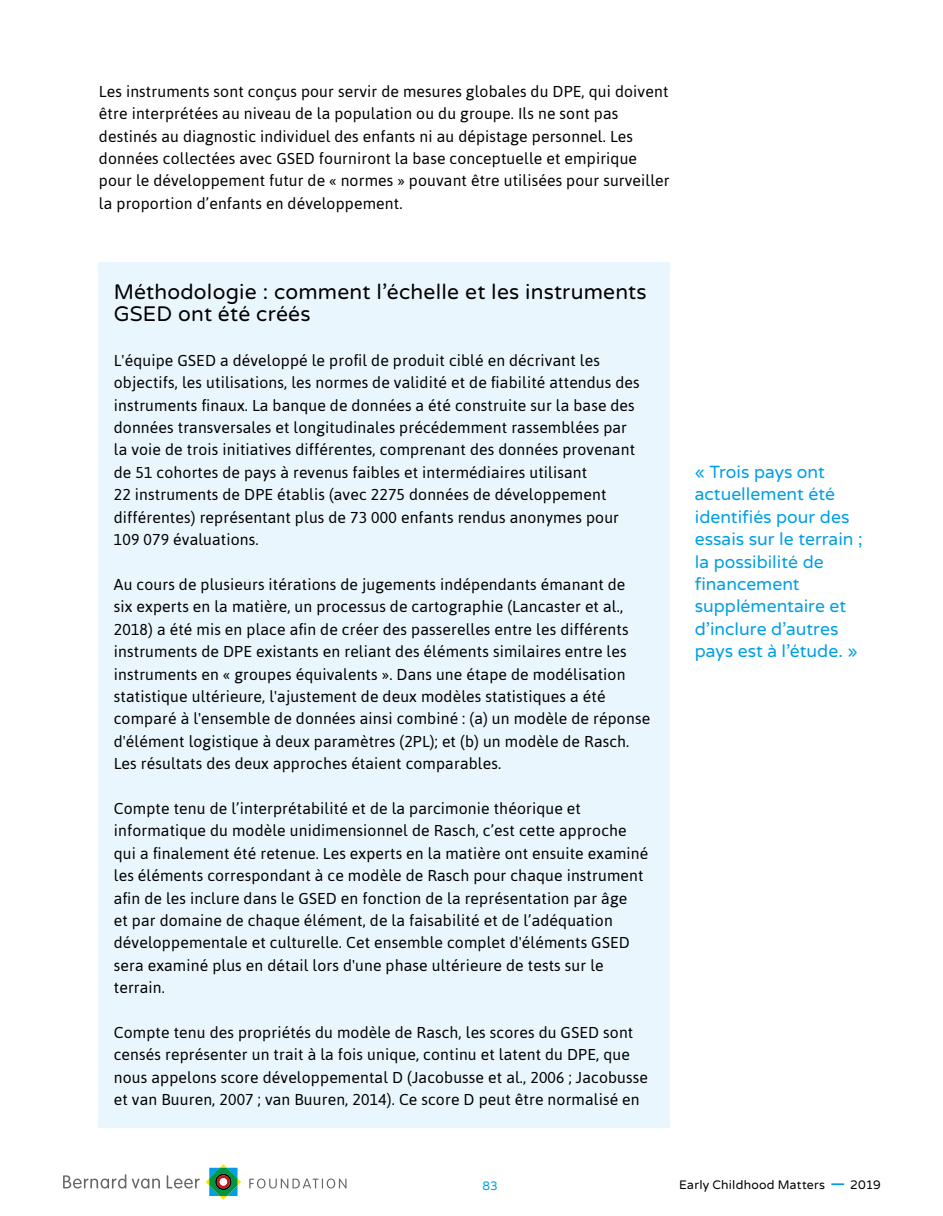
<style>
.page{position:relative;width:943px;height:1216px;background:#fff}
.page>*{position:absolute;margin:0;border:0;box-sizing:border-box;transform-origin:0 0}
.t1{font:21px/22.4px "Varela Round";letter-spacing:.01em;color:#000}
.t2{font:17.5px/22.4px "Varela Round";color:#009fe3}
.t3{font:15.75px/22.4px "Asap";letter-spacing:.01em;color:#000}
.t4{font:12.25px "Varela Round";letter-spacing:.02em;color:#000}
.t5{font:12.25px "Varela Round";color:#009fe3}
</style>
<div class="page">
<svg style="left:831px;top:1183px;width:13px;height:1px"></svg>
<svg style="left:206px;top:1164px;width:35px;height:35px"></svg>
<svg style="left:63px;top:1174px;width:63px;height:14px"></svg>
<svg style="left:132px;top:1178px;width:28px;height:10px"></svg>
<svg style="left:167px;top:1175px;width:33px;height:13px"></svg>
<svg style="left:249px;top:1178px;width:97px;height:10px"></svg>
<div style="left:99px;top:262px;width:571px;height:865px;background:#eaf6fe"></div>
<p class="t3" style="left:99px;top:80px;width:572px">Les instruments sont conçus pour servir de mesures globales du DPE, qui doivent être interprétées au niveau de la population ou du groupe. Ils ne sont pas destinés au diagnostic individuel des enfants ni au dépistage personnel. Les données collectées avec GSED fourniront la base conceptuelle et empirique pour le développement futur de « normes » pouvant être utilisées pour surveiller la proportion d’enfants en développement.</p>
<h1 class="t1" style="left:114px;top:281px;width:534px">Méthodologie : comment l’échelle et les instruments<br>GSED ont été créés</h1>
<p class="t3" style="left:114px;top:349px;width:527px">L'équipe GSED a développé le profil de produit ciblé en décrivant les objectifs, les utilisations, les normes de validité et de fiabilité attendus des instruments finaux. La banque de données a été construite sur la base des données transversales et longitudinales précédemment rassemblées par la voie de trois initiatives différentes, comprenant des données provenant de 51 cohortes de pays à revenus faibles et intermédiaires utilisant<br>22 instruments de DPE établis (avec 2275 données de développement différentes) représentant plus de 73 000 enfants rendus anonymes pour 109 079 évaluations.</p>
<p class="t3" style="left:114px;top:573px;width:538px">Au cours de plusieurs itérations de jugements indépendants émanant de<br>six experts en la matière, un processus de cartographie (Lancaster et al., 2018) a été mis en place afin de créer des passerelles entre les différents instruments de DPE existants en reliant des éléments similaires entre les instruments en « groupes équivalents ». Dans une étape de modélisation statistique ultérieure, l'ajustement de deux modèles statistiques a été comparé à l'ensemble de données ainsi combiné : (a) un modèle de réponse d'élément logistique à deux paramètres (2PL); et (b) un modèle de Rasch.<br>Les résultats des deux approches étaient comparables.</p>
<p class="t3" style="left:114px;top:797px;width:536px">Compte tenu de l’interprétabilité et de la parcimonie théorique et informatique du modèle unidimensionnel de Rasch, c’est cette approche qui a finalement été retenue. Les experts en la matière ont ensuite examiné les éléments correspondant à ce modèle de Rasch pour chaque instrument afin de les inclure dans le GSED en fonction de la représentation par âge<br>et par domaine de chaque élément, de la faisabilité et de l’adéquation développementale et culturelle. Cet ensemble complet d'éléments GSED sera examiné plus en détail lors d'une phase ultérieure de tests sur le terrain.</p>
<p class="t3" style="left:114px;top:1021px;width:535px">Compte tenu des propriétés du modèle de Rasch, les scores du GSED sont censés représenter un trait à la fois unique, continu et latent du DPE, que nous appelons score développemental D (Jacobusse et al., 2006 ; Jacobusse et van Buuren, 2007 ; van Buuren, 2014). Ce score D peut être normalisé en</p>
<p class="t2" style="left:694px;top:461px;width:169px">« Trois pays ont actuellement été identifiés pour des essais sur le terrain ; la possibilité de financement supplémentaire et d’inclure d’autres pays est à l’étude. »</p>
<p class="t5" style="left:482px;top:1178px;width:17px">83</p>
<p class="t4" style="left:679px;top:1177px;width:147px">Early Childhood Matters</p>
<p class="t4" style="left:850px;top:1177px;width:32px">2019</p>
</div>
